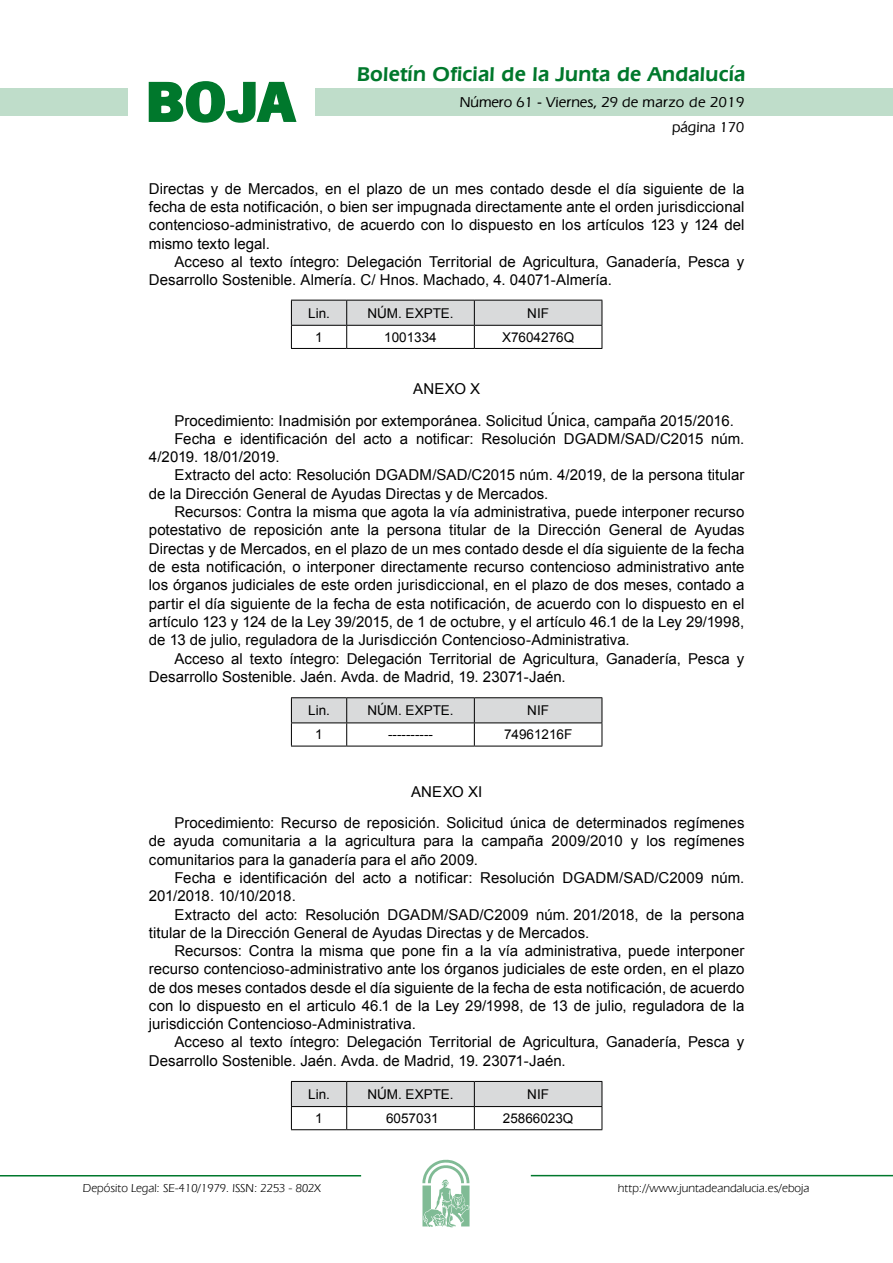
<style>
.page{position:relative;width:893px;height:1263px;background:#fff}
.page>*{position:absolute;margin:0;border:0;box-sizing:border-box;transform-origin:0 0}
.t1{font:700 57.75px "News Got T";color:#00782c;scale:1.14 1}
.t2{font:600 21px "Eras IT Cby BT";letter-spacing:.01em;color:#00782c}
.t3{font:15px/18.3px "Arial";color:#000}
.t4{font:500 15px/24.5px "Eras IT Cby BT";color:#000;text-align:right}
.t5{font:13.5px "Arial";color:#000}
.t6{font:12px "Eras IT Cby BT";color:#000}
</style>
<div class="page">
<div style="left:315px;top:88px;width:577px;height:28px;background:#bfddca"></div>
<div style="left:0;top:88px;width:128px;height:28px;background:#bfddca"></div>
<hr style="left:0;top:1175px;width:361px;height:2px;background:#00782c">
<svg style="left:422px;top:1159px;width:47px;height:68px"></svg>
<hr style="left:531px;top:1175px;width:361px;height:1px;background:#00782c">
<svg style="left:148px;top:81px;width:149px;height:42px"></svg>
<svg style="left:291px;top:300px;width:311px;height:48px"></svg>
<hr style="left:291px;top:348px;width:56px;height:1px;background:#000">
<hr style="left:347px;top:348px;width:127px;height:1px;background:#000">
<hr style="left:474px;top:348px;width:128px;height:1px;background:#000">
<hr style="left:291px;top:697px;width:56px;height:1px;background:#000">
<hr style="left:347px;top:697px;width:127px;height:1px;background:#000">
<hr style="left:474px;top:697px;width:128px;height:1px;background:#000">
<svg style="left:291px;top:698px;width:311px;height:48px"></svg>
<hr style="left:291px;top:746px;width:56px;height:1px;background:#000">
<hr style="left:347px;top:746px;width:127px;height:1px;background:#000">
<hr style="left:474px;top:746px;width:128px;height:1px;background:#000">
<svg style="left:291px;top:1081px;width:311px;height:48px"></svg>
<hr style="left:291px;top:1129px;width:56px;height:1px;background:#000">
<hr style="left:347px;top:1129px;width:127px;height:1px;background:#000">
<hr style="left:474px;top:1129px;width:128px;height:1px;background:#000">
<h1 class="t1" style="left:145px;top:68px;width:133px">BOJA</h1>
<h2 class="t2" style="left:357px;top:62px;width:390px">Boletín Oficial de la Junta de Andalucía</h2>
<p class="t4" style="left:460px;top:90px;width:286px">Número 61 - Viernes, 29 de marzo de 2019 página 170</p>
<p class="t3" style="left:149px;top:180px;width:597px;text-align:justify">Directas y de Mercados, en el plazo de un mes contado desde el día siguiente de la fecha de esta notificación, o bien ser impugnada directamente ante el orden jurisdiccional contencioso-administrativo, de acuerdo con lo dispuesto en los artículos 123 y 124 del mismo texto legal.</p>
<p class="t3" style="left:149px;top:253px;width:597px;text-indent:26px">Acceso al texto íntegro: Delegación Territorial de Agricultura, Ganadería, Pesca y<br>Desarrollo Sostenible. Almería. C/ Hnos. Machado, 4. 04071-Almería.</p>
<p class="t5" style="left:308px;top:304px;width:23px">Lin.</p>
<p class="t5" style="left:367px;top:304px;width:88px">NÚM. EXPTE.</p>
<p class="t5" style="left:527px;top:304px;width:23px">NIF</p>
<p class="t5" style="left:315px;top:328px;width:9px">1</p>
<p class="t5" style="left:384px;top:328px;width:54px">1001334</p>
<p class="t5" style="left:502px;top:328px;width:74px">X7604276Q</p>
<p class="t3" style="left:174px;top:374px;width:561px;line-height:31px;text-indent:239px">ANEXO X<br>Procedimiento: Inadmisión por extemporánea. Solicitud Única, campaña 2015/2016.</p>
<p class="t3" style="left:149px;top:430px;width:597px;text-indent:26px">Fecha e identificación del acto a notificar: Resolución DGADM/SAD/C2015 núm.<br>4/2019. 18/01/2019.</p>
<p class="t3" style="left:149px;top:466px;width:597px;text-indent:26px">Extracto del acto: Resolución DGADM/SAD/C2015 núm. 4/2019, de la persona titular de la Dirección General de Ayudas Directas y de Mercados.</p>
<p class="t3" style="left:149px;top:503px;width:597px;text-align:justify;text-indent:26px">Recursos: Contra la misma que agota la vía administrativa, puede interponer recurso potestativo de reposición ante la persona titular de la Dirección General de Ayudas Directas y de Mercados, en el plazo de un mes contado desde el día siguiente de la fecha de esta notificación, o interponer directamente recurso contencioso administrativo ante los órganos judiciales de este orden jurisdiccional, en el plazo de dos meses, contado a partir el día siguiente de la fecha de esta notificación, de acuerdo con lo dispuesto en el artículo 123 y 124 de la Ley 39/2015, de 1 de octubre, y el artículo 46.1 de la Ley 29/1998, de 13 de julio, reguladora de la Jurisdicción Contencioso-Administrativa.</p>
<p class="t3" style="left:149px;top:649px;width:597px;text-indent:26px">Acceso al texto íntegro: Delegación Territorial de Agricultura, Ganadería, Pesca y<br>Desarrollo Sostenible. Jaén. Avda. de Madrid, 19. 23071-Jaén.</p>
<p class="t5" style="left:308px;top:702px;width:23px">Lin.</p>
<p class="t5" style="left:367px;top:702px;width:88px">NÚM. EXPTE.</p>
<p class="t5" style="left:527px;top:702px;width:23px">NIF</p>
<p class="t5" style="left:315px;top:726px;width:9px">1</p>
<p class="t5" style="left:388px;top:726px;width:46px">----------</p>
<p class="t5" style="left:504px;top:726px;width:70px">74961216F</p>
<p class="t3" style="left:174px;top:777px;width:571px;line-height:31px;text-indent:236px">ANEXO XI<br>Procedimiento: Recurso de reposición. Solicitud única de determinados regímenes</p>
<p class="t3" style="left:149px;top:832px;width:597px">de ayuda comunitaria a la agricultura para la campaña 2009/2010 y los regímenes comunitarios para la ganadería para el año 2009.</p>
<p class="t3" style="left:149px;top:869px;width:597px;text-indent:26px">Fecha e identificación del acto a notificar: Resolución DGADM/SAD/C2009 núm.<br>201/2018. 10/10/2018.</p>
<p class="t3" style="left:149px;top:905px;width:597px;text-indent:26px">Extracto del acto: Resolución DGADM/SAD/C2009 núm. 201/2018, de la persona titular de la Dirección General de Ayudas Directas y de Mercados.</p>
<p class="t3" style="left:149px;top:942px;width:597px;text-align:justify;text-indent:26px">Recursos: Contra la misma que pone fin a la vía administrativa, puede interponer recurso contencioso-administrativo ante los órganos judiciales de este orden, en el plazo de dos meses contados desde el día siguiente de la fecha de esta notificación, de acuerdo con lo dispuesto en el articulo 46.1 de la Ley 29/1998, de 13 de julio, reguladora de la jurisdicción Contencioso-Administrativa.</p>
<p class="t3" style="left:149px;top:1033px;width:597px;text-indent:26px">Acceso al texto íntegro: Delegación Territorial de Agricultura, Ganadería, Pesca y<br>Desarrollo Sostenible. Jaén. Avda. de Madrid, 19. 23071-Jaén.</p>
<p class="t5" style="left:308px;top:1085px;width:23px">Lin.</p>
<p class="t5" style="left:367px;top:1085px;width:88px">NÚM. EXPTE.</p>
<p class="t5" style="left:527px;top:1085px;width:23px">NIF</p>
<p class="t5" style="left:315px;top:1109px;width:9px">1</p>
<p class="t5" style="left:386px;top:1109px;width:54px">6057031</p>
<p class="t5" style="left:503px;top:1109px;width:72px">25866023Q</p>
<p class="t6" style="left:83px;top:1181px;width:239px">Depósito Legal: SE-410/1979. ISSN: 2253 - 802X</p>
<p class="t6" style="left:618px;top:1181px;width:193px">http://www.juntadeandalucia.es/eboja</p>
</div>
